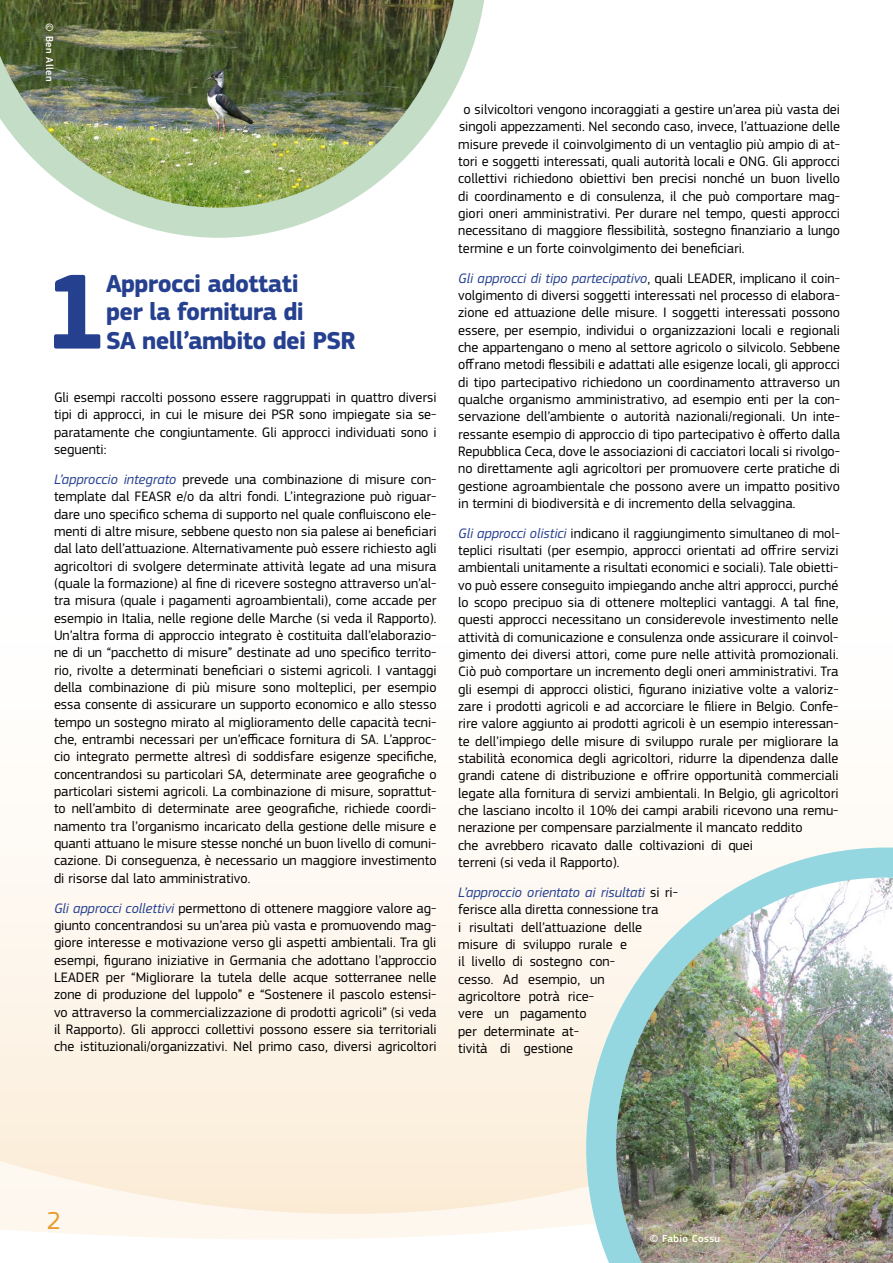
<style>
.page{position:relative;width:893px;height:1263px;background:#fff}
.page>*{position:absolute;margin:0;border:0;box-sizing:border-box;transform-origin:0 0}
.t1{font:700 110.7px "PF Square Sans Pro";color:#25408f}
.t2{font:700 25.5px/28.3px "PF Square Sans Pro";letter-spacing:-.025em;color:#25408f}
.t3{font:25.5px "PF Square Sans Pro";color:#e79a27}
.t4{font:14.25px/17.4px "PF Square Sans Pro";color:#000;text-align:justify}
.t5{font:500 10.5px "PF Square Sans Pro";letter-spacing:.04em;color:#fff}
.s1{font-style:italic;color:#25408f}
</style>
<div class="page">
<div style="left:0;top:842px;width:893px;height:197px;background:#fdf7ee"></div>
<img style="left:0;top:0;width:485px;height:238px">
<svg style="left:0;top:1039px;width:586px;height:200px;background:#fbf1e1"></svg>
<img style="left:586px;top:847px;width:307px;height:416px">
<p class="t5" style="left:56px;top:23px;width:60px;rotate:90deg">© Ben Allen</p>
<h1 class="t1" style="left:43px;top:246px;width:68px">1</h1>
<h2 class="t2" style="left:106px;top:270px;width:251px">Approcci adottati<br>per la fornitura di<br>SA nell’ambito dei PSR</h2>
<p class="t4" style="left:54px;top:389px;width:384px">Gli esempi raccolti possono essere raggruppati in quattro diversi tipi di approcci, in cui le misure dei PSR sono impiegate sia se&shy;paratamente che congiuntamente. Gli approcci individuati sono i seguenti:</p>
<p class="t4" style="left:54px;top:471px;width:384px"><span class="s1">L’approccio integrato</span> prevede una combinazione di misure con&shy;template dal FEASR e/o da altri fondi. L’integrazione può riguar&shy;dare uno specifico schema di supporto nel quale confluiscono ele&shy;menti di altre misure, sebbene questo non sia palese ai beneficiari dal lato dell’attuazione. Alternativamente può essere richiesto agli agricoltori di svolgere determinate attività legate ad una misura (quale la formazione) al fine di ricevere sostegno attraverso un’al&shy;tra misura (quale i pagamenti agroambientali), come accade per esempio in Italia, nelle regione delle Marche (si veda il Rapporto).<br>Un’altra forma di approccio integrato è costituita dall’elaborazio&shy;ne di un “pacchetto di misure” destinate ad uno specifico territo&shy;rio, rivolte a determinati beneficiari o sistemi agricoli. I vantaggi della combinazione di più misure sono molteplici, per esempio essa consente di assicurare un supporto economico e allo stesso tempo un sostegno mirato al miglioramento delle capacità tecni&shy;che, entrambi necessari per un’efficace fornitura di SA. L’approc&shy;cio integrato permette altresì di soddisfare esigenze specifiche, concentrandosi su particolari SA, determinate aree geografiche o particolari sistemi agricoli. La combinazione di misure, soprattut&shy;to nell’ambito di determinate aree geografiche, richiede coordi&shy;namento tra l’organismo incaricato della gestione delle misure e quanti attuano le misure stesse nonché un buon livello di comuni&shy;cazione. Di conseguenza, è necessario un maggiore investimento di risorse dal lato amministrativo.</p>
<p class="t4" style="left:54px;top:899px;width:384px"><span class="s1">Gli approcci collettivi</span> permettono di ottenere maggiore valore ag&shy;giunto concentrandosi su un’area più vasta e promuovendo mag&shy;giore interesse e motivazione verso gli aspetti ambientali. Tra gli esempi, figurano iniziative in Germania che adottano l’approccio LEADER per “Migliorare la tutela delle acque sotterranee nelle zone di produzione del luppolo” e “Sostenere il pascolo estensi&shy;vo attraverso la commercializzazione di prodotti agricoli” (si veda il Rapporto). Gli approcci collettivi possono essere sia territoriali che istituzionali/organizzativi. Nel primo caso, diversi agricoltori</p>
<p class="t4" style="left:458px;top:101px;width:383px;text-indent:5px">o silvicoltori vengono incoraggiati a gestire un’area più vasta dei singoli appezzamenti. Nel secondo caso, invece, l’attuazione delle misure prevede il coinvolgimento di un ventaglio più ampio di at&shy;tori e soggetti interessati, quali autorità locali e ONG. Gli approcci collettivi richiedono obiettivi ben precisi nonché un buon livello di coordinamento e di consulenza, il che può comportare mag&shy;giori oneri amministrativi. Per durare nel tempo, questi approcci necessitano di maggiore flessibilità, sostegno finanziario a lungo termine e un forte coinvolgimento dei beneficiari.</p>
<p class="t4" style="left:458px;top:269px;width:383px"><span class="s1">Gli approcci di tipo partecipativo</span>, quali LEADER, implicano il coin&shy;volgimento di diversi soggetti interessati nel processo di elabora&shy;zione ed attuazione delle misure. I soggetti interessati possono essere, per esempio, individui o organizzazioni locali e regionali che appartengano o meno al settore agricolo o silvicolo. Sebbene offrano metodi flessibili e adattati alle esigenze locali, gli approcci di tipo partecipativo richiedono un coordinamento attraverso un qualche organismo amministrativo, ad esempio enti per la con&shy;servazione dell’ambiente o autorità nazionali/regionali. Un inte&shy;ressante esempio di approccio di tipo partecipativo è offerto dalla Repubblica Ceca, dove le associazioni di cacciatori locali si rivolgo&shy;no direttamente agli agricoltori per promuovere certe pratiche di gestione agroambientale che possono avere un impatto positivo in termini di biodiversità e di incremento della selvaggina.</p>
<p class="t4" style="left:458px;top:524px;width:383px;text-align:left"><span class="s1">Gli approcci olistici</span> indicano il raggiungimento simultaneo di mol&shy;teplici risultati (per esempio, approcci orientati ad offrire servizi ambientali unitamente a risultati economici e sociali). Tale obietti&shy;vo può essere conseguito impiegando anche altri approcci, purché lo scopo precipuo sia di ottenere molteplici vantaggi. A tal fine, questi approcci necessitano un considerevole investimento nelle attività di comunicazione e consulenza onde assicurare il coinvol&shy;gimento dei diversi attori, come pure nelle attività promozionali.<br>Ciò può comportare un incremento degli oneri amministrativi. Tra gli esempi di approcci olistici, figurano iniziative volte a valoriz&shy;zare i prodotti agricoli e ad accorciare le filiere in Belgio. Confe&shy;rire valore aggiunto ai prodotti agricoli è un esempio interessan&shy;te dell’impiego delle misure di sviluppo rurale per migliorare la stabilità economica degli agricoltori, ridurre la dipendenza dalle grandi catene di distribuzione e offrire opportunità commerciali legate alla fornitura di servizi ambientali. In Belgio, gli agricoltori che lasciano incolto il 10% dei campi arabili ricevono una remu&shy;nerazione per compensare parzialmente il mancato reddito<br>che avrebbero ricavato dalle coltivazioni di quei<br>terreni (si veda il Rapporto).</p>
<p class="t4" style="left:458px;top:884px;width:221px;text-align:left"><span class="s1">L’approccio orientato ai risultati</span> si ri&shy;ferisce alla diretta connessione tra<br>i risultati dell’attuazione delle misure di sviluppo rurale e<br>il livello di sostegno con-<br>cesso. Ad esempio, un<br>agricoltore potrà rice-<br>vere un pagamento<br>per determinate at-<br>tività di gestione</p>
<h2 class="t3" style="left:47px;top:1205px;width:16px">2</h2>
<p class="t5" style="left:650px;top:1233px;width:72px">© Fabio Cossu</p>
</div>
